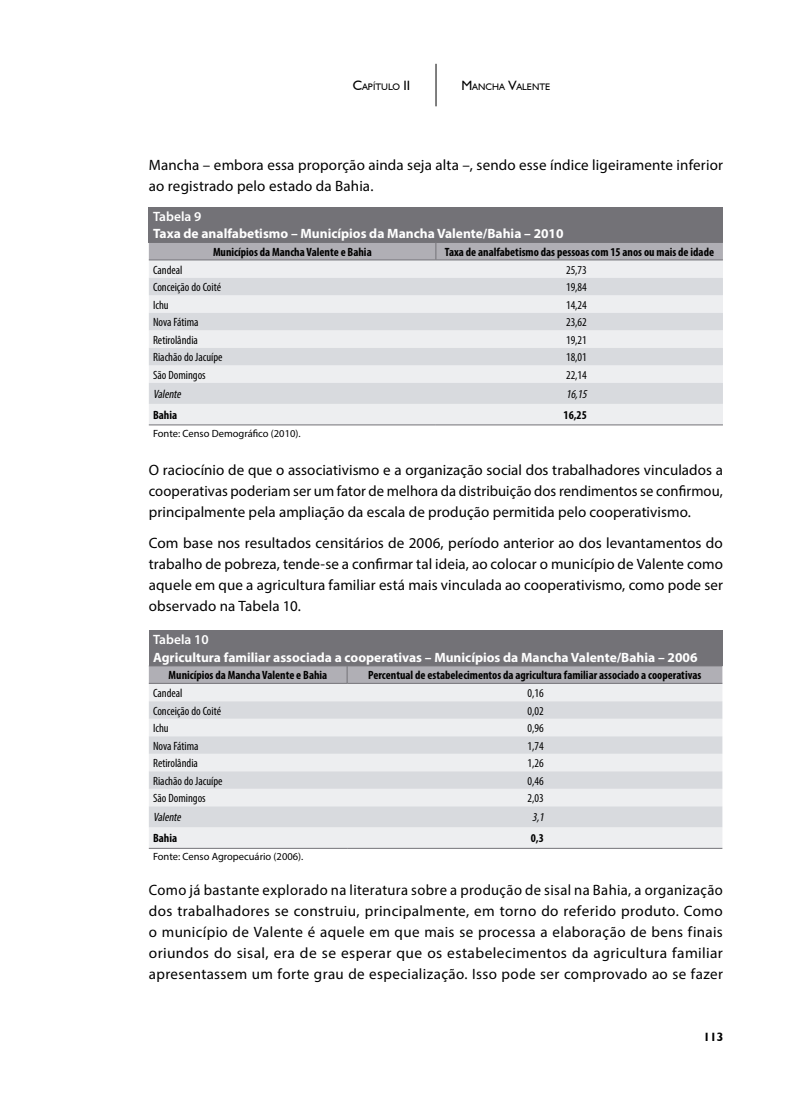
<style>
.page{position:relative;width:808px;height:1106px;background:#fff}
.page>*{position:absolute;margin:0;border:0;box-sizing:border-box;transform-origin:0 0}
.t1{font:15px/21px "Myriad Pro";letter-spacing:.01em;color:#000;text-align:justify}
.t2{font:700 13.5px "Myriad Pro";color:#fff}
.t3{font:600 13.5px "Myriad Pro";color:#fff}
.t4{font:condensed 12px "Myriad Pro";color:#000}
.t5{font:700 condensed 12px "Myriad Pro";color:#000}
.t6{font:italic condensed 12px "Myriad Pro";color:#000}
.t7{font:700 12px "Humanist 521 BT";color:#000}
.t8{font:10.5px "Myriad Pro";color:#000}
.t9{font:9.45px "Humanist 521 BT";color:#000}
.s1{font-size:13.5px}
</style>
<div class="page">
<hr style="left:436px;top:64px;width:1px;height:42px;background:#000">
<div style="left:149px;top:207px;width:574px;height:35px;background:#737277"></div>
<div style="left:149px;top:260px;width:574px;height:164px;background:#edeef0"></div>
<svg style="left:149px;top:278px;width:574px;height:126px;fill:#d8dade"></svg>
<div style="left:149px;top:243px;width:574px;height:16px;background:#b0afb5"></div>
<hr style="left:149px;top:242px;width:287px;height:1px;background:#737277">
<hr style="left:436px;top:242px;width:287px;height:1px;background:#737277">
<hr style="left:149px;top:259px;width:287px;height:1px;background:#737277">
<hr style="left:436px;top:259px;width:287px;height:1px;background:#737277">
<hr style="left:149px;top:424px;width:287px;height:1px;background:#737277">
<hr style="left:436px;top:424px;width:287px;height:1px;background:#737277">
<div style="left:149px;top:630px;width:573px;height:36px;background:#737277"></div>
<div style="left:149px;top:684px;width:573px;height:164px;background:#edeef0"></div>
<svg style="left:149px;top:701px;width:573px;height:126px;fill:#d8dade"></svg>
<div style="left:149px;top:666px;width:573px;height:17px;background:#b0afb5"></div>
<hr style="left:149px;top:683px;width:198px;height:1px;background:#737277">
<hr style="left:347px;top:683px;width:375px;height:1px;background:#737277">
<hr style="left:149px;top:848px;width:198px;height:1px;background:#737277">
<hr style="left:347px;top:848px;width:375px;height:1px;background:#737277">
<p class="t9" style="left:353px;top:81px;width:59px"><span class="s1">C</span>APÍTULO <span class="s1">II</span></p>
<p class="t9" style="left:461px;top:81px;width:91px"><span class="s1">M</span>ANCHA <span class="s1">V</span>ALENTE</p>
<p class="t1" style="left:149px;top:154px;width:576px">Mancha – embora essa proporção ainda seja alta –, sendo esse índice ligeiramente inferior ao registrado pelo estado da Bahia.</p>
<p class="t3" style="left:153px;top:208px;width:50px">Tabela 9</p>
<p class="t2" style="left:153px;top:225px;width:412px">Taxa de analfabetismo – Municípios da Mancha Valente/Bahia – 2010</p>
<p class="t5" style="left:213px;top:244px;width:160px">Municípios da Mancha Valente e Bahia</p>
<p class="t5" style="left:445px;top:244px;width:271px">Taxa de analfabetismo das pessoas com 15 anos ou mais de idade</p>
<p class="t4" style="left:153px;top:262px;width:31px">Candeal</p>
<p class="t4" style="left:566px;top:262px;width:22px">25,73</p>
<p class="t4" style="left:153px;top:280px;width:69px">Conceição do Coité</p>
<p class="t4" style="left:566px;top:280px;width:22px">19,84</p>
<p class="t4" style="left:153px;top:297px;width:17px">Ichu</p>
<p class="t4" style="left:566px;top:297px;width:22px">14,24</p>
<p class="t4" style="left:153px;top:315px;width:47px">Nova Fátima</p>
<p class="t4" style="left:566px;top:315px;width:22px">23,62</p>
<p class="t4" style="left:153px;top:332px;width:46px">Retirolândia</p>
<p class="t4" style="left:566px;top:332px;width:22px">19,21</p>
<p class="t4" style="left:153px;top:350px;width:71px">Riachão do Jacuípe</p>
<p class="t4" style="left:566px;top:350px;width:22px">18,01</p>
<p class="t4" style="left:153px;top:367px;width:54px">São Domingos</p>
<p class="t4" style="left:566px;top:367px;width:22px">22,14</p>
<p class="t6" style="left:153px;top:387px;width:32px">Valente</p>
<p class="t6" style="left:566px;top:387px;width:25px">16,15</p>
<p class="t5" style="left:153px;top:407px;width:26px">Bahia</p>
<p class="t5" style="left:564px;top:407px;width:25px">16,25</p>
<p class="t8" style="left:153px;top:427px;width:149px">Fonte: Censo Demográfico (2010).</p>
<p class="t1" style="left:149px;top:459px;width:576px">O raciocínio de que o associativismo e a organização social dos trabalhadores vinculados a cooperativas poderiam ser um fator de melhora da distribuição dos rendimentos se confirmou, principalmente pela ampliação da escala de produção permitida pelo cooperativismo.</p>
<p class="t1" style="left:149px;top:532px;width:576px">Com base nos resultados censitários de 2006, período anterior ao dos levantamentos do trabalho de pobreza, tende-se a confirmar tal ideia, ao colocar o município de Valente como aquele em que a agricultura familiar está mais vinculada ao cooperativismo, como pode ser observado na Tabela 10.</p>
<p class="t3" style="left:153px;top:631px;width:57px">Tabela 10</p>
<p class="t2" style="left:153px;top:648px;width:546px">Agricultura familiar associada a cooperativas – Municípios da Mancha Valente/Bahia – 2006</p>
<p class="t5" style="left:169px;top:667px;width:160px">Municípios da Mancha Valente e Bahia</p>
<p class="t5" style="left:368px;top:667px;width:335px">Percentual de estabelecimentos da agricultura familiar associado a cooperativas</p>
<p class="t4" style="left:153px;top:685px;width:31px">Candeal</p>
<p class="t4" style="left:528px;top:685px;width:18px">0,16</p>
<p class="t4" style="left:153px;top:703px;width:69px">Conceição do Coité</p>
<p class="t4" style="left:528px;top:703px;width:18px">0,02</p>
<p class="t4" style="left:153px;top:721px;width:17px">Ichu</p>
<p class="t4" style="left:528px;top:721px;width:18px">0,96</p>
<p class="t4" style="left:153px;top:738px;width:47px">Nova Fátima</p>
<p class="t4" style="left:528px;top:738px;width:18px">1,74</p>
<p class="t4" style="left:153px;top:756px;width:46px">Retirolândia</p>
<p class="t4" style="left:528px;top:756px;width:18px">1,26</p>
<p class="t4" style="left:153px;top:773px;width:71px">Riachão do Jacuípe</p>
<p class="t4" style="left:528px;top:773px;width:18px">0,46</p>
<p class="t4" style="left:153px;top:791px;width:54px">São Domingos</p>
<p class="t4" style="left:528px;top:791px;width:18px">2,03</p>
<p class="t6" style="left:153px;top:810px;width:32px">Valente</p>
<p class="t6" style="left:532px;top:810px;width:16px">3,1</p>
<p class="t5" style="left:153px;top:830px;width:26px">Bahia</p>
<p class="t5" style="left:531px;top:830px;width:15px">0,3</p>
<p class="t8" style="left:153px;top:850px;width:152px">Fonte: Censo Agropecuário (2006).</p>
<p class="t1" style="left:149px;top:879px;width:576px">Como já bastante explorado na literatura sobre a produção de sisal na Bahia, a organização dos trabalhadores se construiu, principalmente, em torno do referido produto. Como o município de Valente é aquele em que mais se processa a elaboração de bens finais oriundos do sisal, era de se esperar que os estabelecimentos da agricultura familiar apresentassem um forte grau de especialização. Isso pode ser comprovado ao se fazer</p>
<p class="t7" style="left:704px;top:1029px;width:21px">113</p>
</div>
